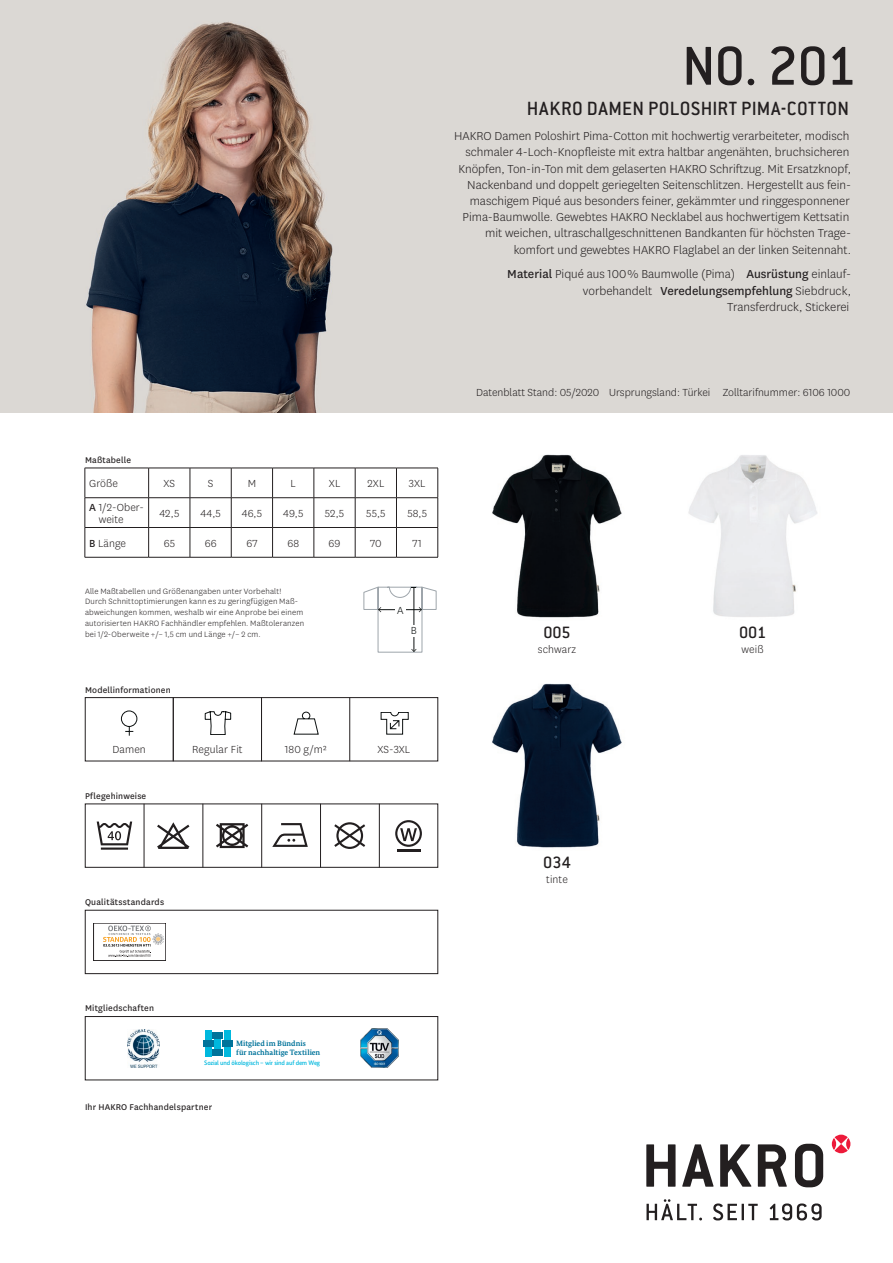
<style>
.page{position:relative;width:893px;height:1263px;background:#fff}
.page>*{position:absolute;margin:0;border:0;box-sizing:border-box;transform-origin:0 0}
.t1{font:500 60px "Conduit ITC Pro";color:#231f20}
.t2{font:500 21px "Conduit ITC Pro";letter-spacing:.02em;color:#231f20}
.t3{font:500 18px "Conduit ITC Pro";letter-spacing:-.005em;color:#231f20}
.t4{font:300 13.5px/16.2px "National";color:#231f20;text-align:right}
.t5{font:300 12px/12px "National";letter-spacing:.005em;color:#231f20}
.t6{font:300 12px "National";color:#0d1111}
.t7{font:9.75px "National";letter-spacing:.02em;color:#231f20}
.t8{font:300 9px/10.8px "National";letter-spacing:.02em;color:#231f20}
.t9{font:700 7.8px/8.7px "Bundes Serif";color:#00739a}
.t10{font:500 6.45px "Bundes Sans";letter-spacing:-.02em;color:#00b8de}
.s1{font-weight:400}
</style>
<div class="page">
<svg style="left:646px;top:1199px;width:56px;height:21px"></svg>
<svg style="left:713px;top:1203px;width:45px;height:17px"></svg>
<svg style="left:770px;top:1203px;width:52px;height:17px"></svg>
<svg style="left:646px;top:1144px;width:29px;height:43px"></svg>
<svg style="left:682px;top:1144px;width:31px;height:43px"></svg>
<svg style="left:720px;top:1144px;width:31px;height:43px"></svg>
<svg style="left:758px;top:1144px;width:29px;height:43px"></svg>
<svg style="left:795px;top:1144px;width:28px;height:43px"></svg>
<svg style="left:834px;top:1134px;width:14px;height:19px"></svg>
<svg style="left:846px;top:1138px;width:4px;height:12px"></svg>
<svg style="left:832px;top:1138px;width:4px;height:12px"></svg>
<div style="left:205px;top:1030px;width:6px;height:9px;background:#00b8de"></div>
<div style="left:224px;top:1030px;width:7px;height:9px;background:#00b8de"></div>
<div style="left:214px;top:1039px;width:7px;height:9px;background:#00b8de"></div>
<div style="left:203px;top:1040px;width:10px;height:7px;background:#00739a"></div>
<div style="left:222px;top:1040px;width:10px;height:7px;background:#00739a"></div>
<div style="left:212px;top:1032px;width:11px;height:6px;background:#00739a"></div>
<div style="left:212px;top:1049px;width:11px;height:7px;background:#00739a"></div>
<div style="left:205px;top:1048px;width:6px;height:9px;background:#00b8de"></div>
<div style="left:224px;top:1048px;width:7px;height:9px;background:#00b8de"></div>
<img style="left:128px;top:1029px;width:32px;height:38px">
<img style="left:360px;top:1029px;width:39px;height:38px">
<div style="left:85px;top:1016px;width:353px;height:64px;border:1px solid #231f20"></div>
<div style="left:85px;top:910px;width:353px;height:64px;border:1px solid #231f20"></div>
<div style="left:85px;top:697px;width:353px;height:64px;border:1px solid #231f20"></div>
<hr style="left:349px;top:697px;width:1px;height:64px;background:#231f20">
<svg style="left:294px;top:712px;width:25px;height:22px"></svg>
<svg style="left:381px;top:712px;width:28px;height:22px"></svg>
<hr style="left:173px;top:697px;width:1px;height:64px;background:#231f20">
<hr style="left:261px;top:697px;width:1px;height:64px;background:#231f20">
<svg style="left:121px;top:710px;width:17px;height:26px"></svg>
<svg style="left:205px;top:711px;width:26px;height:24px"></svg>
<svg style="left:97px;top:821px;width:35px;height:29px"></svg>
<svg style="left:157px;top:822px;width:32px;height:27px"></svg>
<svg style="left:216px;top:823px;width:32px;height:25px"></svg>
<svg style="left:272px;top:823px;width:36px;height:24px"></svg>
<svg style="left:334px;top:822px;width:31px;height:27px"></svg>
<svg style="left:395px;top:820px;width:27px;height:27px"></svg>
<hr style="left:397px;top:849px;width:23px;height:2px;background:#231f20">
<hr style="left:144px;top:804px;width:1px;height:63px;background:#231f20">
<hr style="left:203px;top:804px;width:1px;height:63px;background:#231f20">
<hr style="left:261px;top:804px;width:1px;height:63px;background:#231f20">
<hr style="left:320px;top:804px;width:1px;height:63px;background:#231f20">
<hr style="left:379px;top:804px;width:1px;height:63px;background:#231f20">
<svg style="left:364px;top:587px;width:72px;height:65px"></svg>
<div style="left:409px;top:625px;width:10px;height:11px;background:#fff"></div>
<div style="left:395px;top:604px;width:11px;height:12px;background:#fff"></div>
<img style="left:492px;top:454px;width:325px;height:164px">
<img style="left:492px;top:683px;width:130px;height:165px">
<img style="left:0;top:0;width:893px;height:412px">
<svg style="left:103px;top:925px;width:61px;height:32px"></svg>
<hr style="left:85px;top:468px;width:64px;height:1px;background:#231f20">
<hr style="left:149px;top:468px;width:41px;height:1px;background:#231f20">
<hr style="left:190px;top:468px;width:41px;height:1px;background:#231f20">
<hr style="left:231px;top:468px;width:42px;height:1px;background:#231f20">
<hr style="left:273px;top:468px;width:41px;height:1px;background:#231f20">
<hr style="left:314px;top:468px;width:41px;height:1px;background:#231f20">
<hr style="left:355px;top:468px;width:41px;height:1px;background:#231f20">
<hr style="left:396px;top:468px;width:42px;height:1px;background:#231f20">
<hr style="left:85px;top:497px;width:64px;height:1px;background:#231f20">
<hr style="left:149px;top:497px;width:41px;height:1px;background:#231f20">
<hr style="left:190px;top:497px;width:41px;height:1px;background:#231f20">
<hr style="left:231px;top:497px;width:42px;height:1px;background:#231f20">
<hr style="left:273px;top:497px;width:41px;height:1px;background:#231f20">
<hr style="left:314px;top:497px;width:41px;height:1px;background:#231f20">
<hr style="left:355px;top:497px;width:41px;height:1px;background:#231f20">
<hr style="left:396px;top:497px;width:42px;height:1px;background:#231f20">
<hr style="left:85px;top:527px;width:64px;height:1px;background:#231f20">
<svg style="left:85px;top:468px;width:1px;height:89px"></svg>
<hr style="left:149px;top:527px;width:41px;height:1px;background:#231f20">
<hr style="left:190px;top:527px;width:41px;height:1px;background:#231f20">
<svg style="left:190px;top:468px;width:1px;height:89px"></svg>
<hr style="left:231px;top:527px;width:42px;height:1px;background:#231f20">
<svg style="left:231px;top:468px;width:1px;height:89px"></svg>
<hr style="left:273px;top:527px;width:41px;height:1px;background:#231f20">
<svg style="left:272px;top:468px;width:1px;height:89px"></svg>
<hr style="left:314px;top:527px;width:41px;height:1px;background:#231f20">
<svg style="left:314px;top:468px;width:1px;height:89px"></svg>
<hr style="left:355px;top:527px;width:41px;height:1px;background:#231f20">
<svg style="left:355px;top:468px;width:1px;height:89px"></svg>
<hr style="left:396px;top:527px;width:42px;height:1px;background:#231f20">
<svg style="left:396px;top:468px;width:1px;height:89px"></svg>
<svg style="left:438px;top:468px;width:1px;height:89px"></svg>
<hr style="left:85px;top:557px;width:64px;height:1px;background:#231f20">
<hr style="left:149px;top:557px;width:41px;height:1px;background:#231f20">
<hr style="left:190px;top:557px;width:41px;height:1px;background:#231f20">
<hr style="left:231px;top:557px;width:42px;height:1px;background:#231f20">
<hr style="left:273px;top:557px;width:41px;height:1px;background:#231f20">
<hr style="left:314px;top:557px;width:41px;height:1px;background:#231f20">
<hr style="left:355px;top:557px;width:41px;height:1px;background:#231f20">
<hr style="left:396px;top:557px;width:42px;height:1px;background:#231f20">
<svg style="left:148px;top:468px;width:1px;height:89px"></svg>
<h1 class="t1" style="left:682px;top:32px;width:176px">NO. 201</h1>
<h2 class="t2" style="left:527px;top:97px;width:324px">HAKRO DAMEN POLOSHIRT PIMA-COTTON</h2>
<p class="t4" style="left:454px;top:128px;width:399px">HAKRO Damen Poloshirt Pima-Cotton mit hochwertig verarbeiteter, modisch schmaler 4-Loch-Knopfleiste mit extra haltbar angenähten, bruchsicheren Knöpfen, Ton-in-Ton mit dem gelaserten HAKRO Schriftzug. Mit Ersatzknopf, Nackenband und doppelt geriegelten Seitenschlitzen. Hergestellt aus fein&shy;maschigem Piqué aus besonders feiner, gekämmter und ringgesponnener Pima-Baumwolle. Gewebtes HAKRO Necklabel aus hochwertigem Kettsatin mit weichen, ultraschallgeschnittenen Bandkanten für höchsten Trage&shy;komfort und gewebtes HAKRO Flaglabel an der linken Seitennaht.</p>
<p class="t4" style="left:507px;top:266px;width:345px"><span class="s1">Material</span> Piqué aus 100 % Baumwolle (Pima) <span class="s1">Ausrüstung</span> einlauf&shy;vorbehandelt <span class="s1">Veredelungsempfehlung</span> Siebdruck,<br>Transferdruck, Stickerei</p>
<p class="t7" style="left:85px;top:453px;width:48px">Maßtabelle</p>
<p class="t5" style="left:89px;top:477px;width:30px">Größe</p>
<p class="t5" style="left:163px;top:477px;width:13px">XS</p>
<p class="t5" style="left:208px;top:477px;width:7px">S</p>
<p class="t5" style="left:248px;top:477px;width:10px">M</p>
<p class="t5" style="left:291px;top:477px;width:7px">L</p>
<p class="t5" style="left:329px;top:477px;width:13px">XL</p>
<p class="t5" style="left:367px;top:477px;width:18px">2XL</p>
<p class="t5" style="left:409px;top:477px;width:18px">3XL</p>
<p class="t5" style="left:99px;top:501px;width:47px;text-indent:-10px"><span class="s1">A</span> 1/2-Ober&shy;weite</p>
<p class="t5" style="left:159px;top:507px;width:21px">42,5</p>
<p class="t5" style="left:200px;top:507px;width:22px">44,5</p>
<p class="t5" style="left:242px;top:507px;width:22px">46,5</p>
<p class="t5" style="left:283px;top:507px;width:22px">49,5</p>
<p class="t5" style="left:325px;top:507px;width:21px">52,5</p>
<p class="t5" style="left:366px;top:507px;width:21px">55,5</p>
<p class="t5" style="left:407px;top:507px;width:21px">58,5</p>
<p class="t5" style="left:89px;top:537px;width:38px"><span class="s1">B</span> Länge</p>
<p class="t5" style="left:164px;top:537px;width:13px">65</p>
<p class="t5" style="left:205px;top:537px;width:13px">66</p>
<p class="t5" style="left:246px;top:537px;width:13px">67</p>
<p class="t5" style="left:287px;top:537px;width:13px">68</p>
<p class="t5" style="left:329px;top:537px;width:13px">69</p>
<p class="t5" style="left:370px;top:537px;width:13px">70</p>
<p class="t5" style="left:413px;top:537px;width:11px">71</p>
<p class="t8" style="left:85px;top:585px;width:221px">Alle Maßtabellen und Größenangaben unter Vorbehalt!<br>Durch Schnittoptimierungen kann es zu geringfügigen Maß&shy;abweichungen kommen, weshalb wir eine Anprobe bei einem autorisierten HAKRO Fachhändler empfehlen. Maßtoleranzen bei 1/2-Oberweite +/– 1,5 cm und Länge +/– 2 cm.</p>
<p class="t7" style="left:85px;top:683px;width:87px">Modellinformationen</p>
<p class="t6" style="left:397px;top:602px;width:8px">A</p>
<p class="t6" style="left:411px;top:623px;width:8px">B</p>
<p class="t5" style="left:112px;top:743px;width:35px">Damen</p>
<p class="t5" style="left:192px;top:743px;width:52px">Regular Fit</p>
<p class="t7" style="left:85px;top:789px;width:63px">Pflegehinweise</p>
<p class="t7" style="left:85px;top:896px;width:81px">Qualitätsstandards</p>
<p class="t5" style="left:285px;top:743px;width:43px">180 g/m²</p>
<p class="t5" style="left:378px;top:743px;width:34px">XS-3XL</p>
<p class="t5" style="left:476px;top:386px;width:376px">Datenblatt Stand: 05/2020 Ursprungsland: Türkei Zolltarifnummer: 6106 1000</p>
<h3 class="t3" style="left:543px;top:622px;width:29px">005</h3>
<p class="t5" style="left:538px;top:643px;width:40px">schwarz</p>
<h3 class="t3" style="left:543px;top:852px;width:29px">034</h3>
<p class="t5" style="left:546px;top:873px;width:23px">tinte</p>
<h3 class="t3" style="left:739px;top:622px;width:29px">001</h3>
<p class="t5" style="left:742px;top:643px;width:24px">weiß</p>
<p class="t7" style="left:85px;top:1002px;width:70px">Mitgliedschaften</p>
<p class="t9" style="left:236px;top:1039px;width:86px">Mitglied im Bündnis<br>für nachhaltige Textilien</p>
<p class="t10" style="left:204px;top:1059px;width:118px">Sozial und ökologisch – wir sind auf dem Weg</p>
<p class="t7" style="left:85px;top:1101px;width:129px">Ihr HAKRO Fachhandelspartner</p>
</div>
